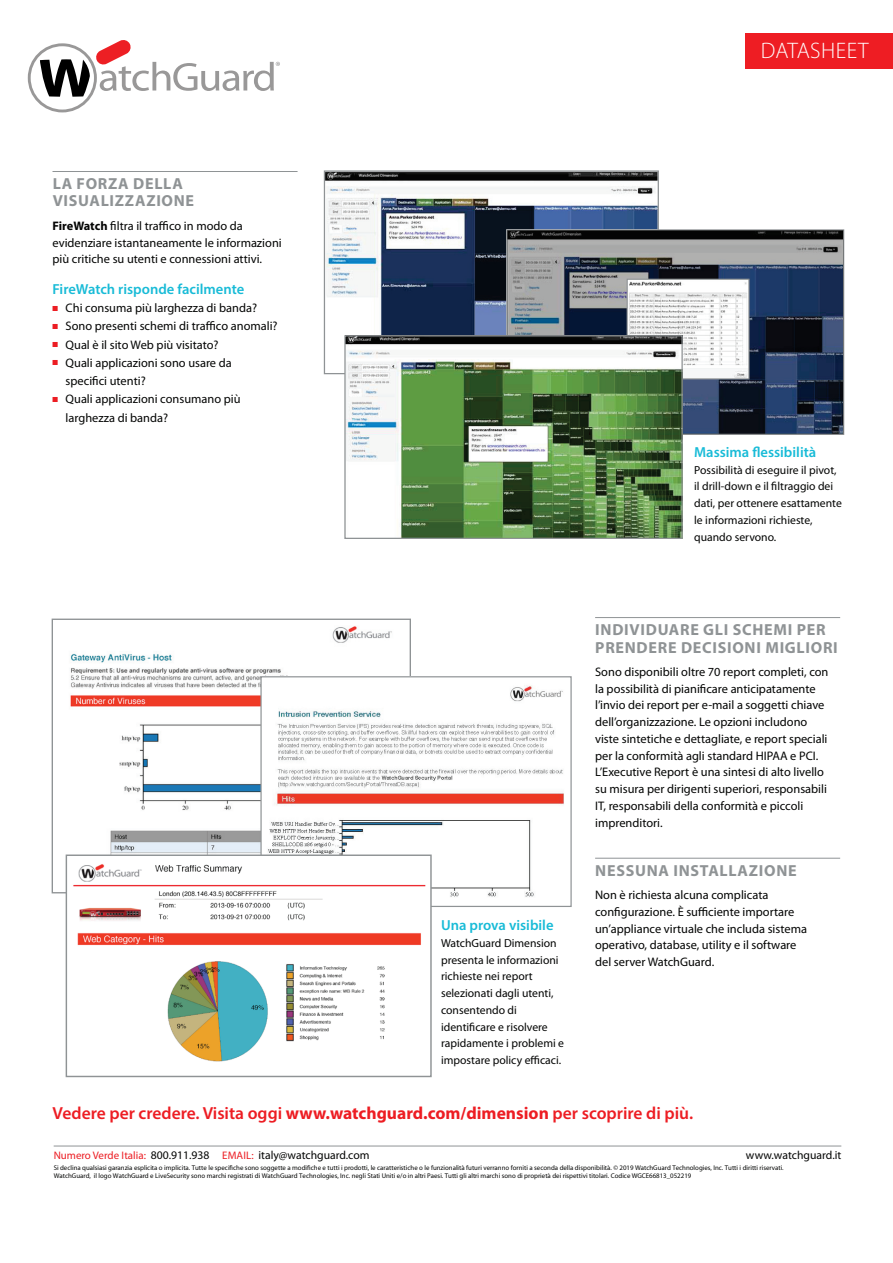
<style>
.page{position:relative;width:893px;height:1263px;background:#fff}
.page>*{position:absolute;margin:0;border:0;box-sizing:border-box;transform-origin:0 0}
.t1{font:300 22.5px "Myriad Pro";letter-spacing:.02em;color:#fff}
.t2{font:600 17.55px "Myriad Pro";color:#ed1d23}
.t3{font:700 16.05px/17.5px "Myriad Pro";letter-spacing:.045em;color:#8f9395}
.t4{font:600 14.55px "Myriad Pro";color:#18bbd7}
.t5{font:12.45px/16.8px "Myriad Pro";color:#040504}
.t6{font:11.7px/16.8px "Myriad Pro";color:#040504}
.t7{font:6.9px/8.2px "Myriad Pro";color:#040504}
.s1{font-weight:700}
.s2{font-size:10.95px;color:#ec1d23}
</style>
<div class="page">
<hr style="left:54px;top:1146px;width:787px;height:1px;background:#8f9395">
<hr style="left:53px;top:171px;width:245px;height:1px;background:#8f9395">
<hr style="left:595px;top:617px;width:245px;height:1px;background:#8f9395">
<hr style="left:595px;top:858px;width:245px;height:1px;background:#8f9395">
<svg style="left:324px;top:170px;width:335px;height:204px"></svg>
<img style="left:65px;top:626px;width:327px;height:265px">
<img style="left:262px;top:678px;width:302px;height:219px">
<div style="left:260px;top:676px;width:312px;height:231px;border:1px solid #8f9395"></div>
<svg style="left:507px;top:230px;width:336px;height:204px;background:#495365"></svg>
<img style="left:629px;top:281px;width:118px;height:96px">
<div style="left:627px;top:279px;width:122px;height:100px;border:1px solid #8f9395"></div>
<img style="left:68px;top:857px;width:362px;height:205px">
<div style="left:66px;top:855px;width:366px;height:222px;border:1px solid #8f9395"></div>
<img style="left:346px;top:337px;width:335px;height:200px">
<div style="left:344px;top:335px;width:339px;height:204px;border:1px solid #8f9395"></div>
<div style="left:745px;top:33px;width:148px;height:35px;background:#ee1d23"></div>
<svg style="left:28px;top:40px;width:252px;height:72px"></svg>
<p class="t3" style="left:53px;top:176px;width:143px">LA FORZA DELLA<br>VISUALIZZAZIONE</p>
<p class="t5" style="left:53px;top:218px;width:231px"><span class="s1">FireWatch</span> filtra il traffico in modo da evidenziare istantaneamente le informazioni più critiche su utenti e connessioni attivi.</p>
<p class="t4" style="left:53px;top:284px;width:193px">FireWatch risponde facilmente</p>
<p class="t5" style="left:66px;top:300px;width:213px;line-height:18.3px">Chi consuma più larghezza di banda?<br>Sono presenti schemi di traffico anomali?<br>Qual è il sito Web più visitato?<br>Quali applicazioni sono usare da<br>specifici utenti?<br>Quali applicazioni consumano più larghezza di banda?</p>
<h1 class="t1" style="left:761px;top:37px;width:109px">DATASHEET</h1>
<p class="t4" style="left:694px;top:446px;width:124px">Massima flessibilità</p>
<p class="t6" style="left:694px;top:462px;width:149px">Possibilità di eseguire il pivot, il drill-down e il filtraggio dei dati, per ottenere esattamente le informazioni richieste, quando servono.</p>
<p class="t4" style="left:441px;top:920px;width:114px">Una prova visibile</p>
<p class="t6" style="left:441px;top:935px;width:125px">WatchGuard Dimension presenta le informazioni richieste nei report selezionati dagli utenti, consentendo di identificare e risolvere rapidamente i problemi e impostare policy efficaci.</p>
<p class="t3" style="left:595px;top:622px;width:244px">INDIVIDUARE GLI SCHEMI PER<br>PRENDERE DECISIONI MIGLIORI</p>
<p class="t5" style="left:595px;top:664px;width:235px">Sono disponibili oltre 70 report completi, con la possibilità di pianificare anticipatamente l’invio dei report per e-mail a soggetti chiave dell’organizzazione. Le opzioni includono viste sintetiche e dettagliate, e report speciali per la conformità agli standard HIPAA e PCI.<br>L’Executive Report è una sintesi di alto livello su misura per dirigenti superiori, responsabili IT, responsabili della conformità e piccoli imprenditori.</p>
<p class="t3" style="left:595px;top:863px;width:203px">NESSUNA INSTALLAZIONE</p>
<p class="t5" style="left:595px;top:887px;width:213px">Non è richiesta alcuna complicata configurazione. È sufficiente importare un’appliance virtuale che includa sistema operativo, database, utility e il software del server WatchGuard.</p>
<h2 class="t2" style="left:53px;top:1107px;width:642px">Vedere per credere. Visita oggi <span class="s1">www.watchguard.com/dimension</span> per scoprire di più.</h2>
<p class="t6" style="left:54px;top:1148px;width:317px"><span class="s2">Numero Verde Italia:</span> 800.911.938 <span class="s2">EMAIL:</span> italy@watchguard.com</p>
<p class="t6" style="left:746px;top:1148px;width:97px">www.watchguard.it</p>
<p class="t7" style="left:54px;top:1164px;width:731px">Si declina qualsiasi garanzia esplicita o implicita. Tutte le specifiche sono soggette a modifiche e tutti i prodotti, le caratteristiche o le funzionalità futuri verranno forniti a seconda della disponibilità. © 2019 WatchGuard Technologies, Inc. Tutti i diritti riservati.<br>WatchGuard, il logo WatchGuard e LiveSecurity sono marchi registrati di WatchGuard Technologies, Inc. negli Stati Uniti e/o in altri Paesi. Tutti gli altri marchi sono di proprietà dei rispettivi titolari. Codice WGCE66813_052219</p>
</div>
